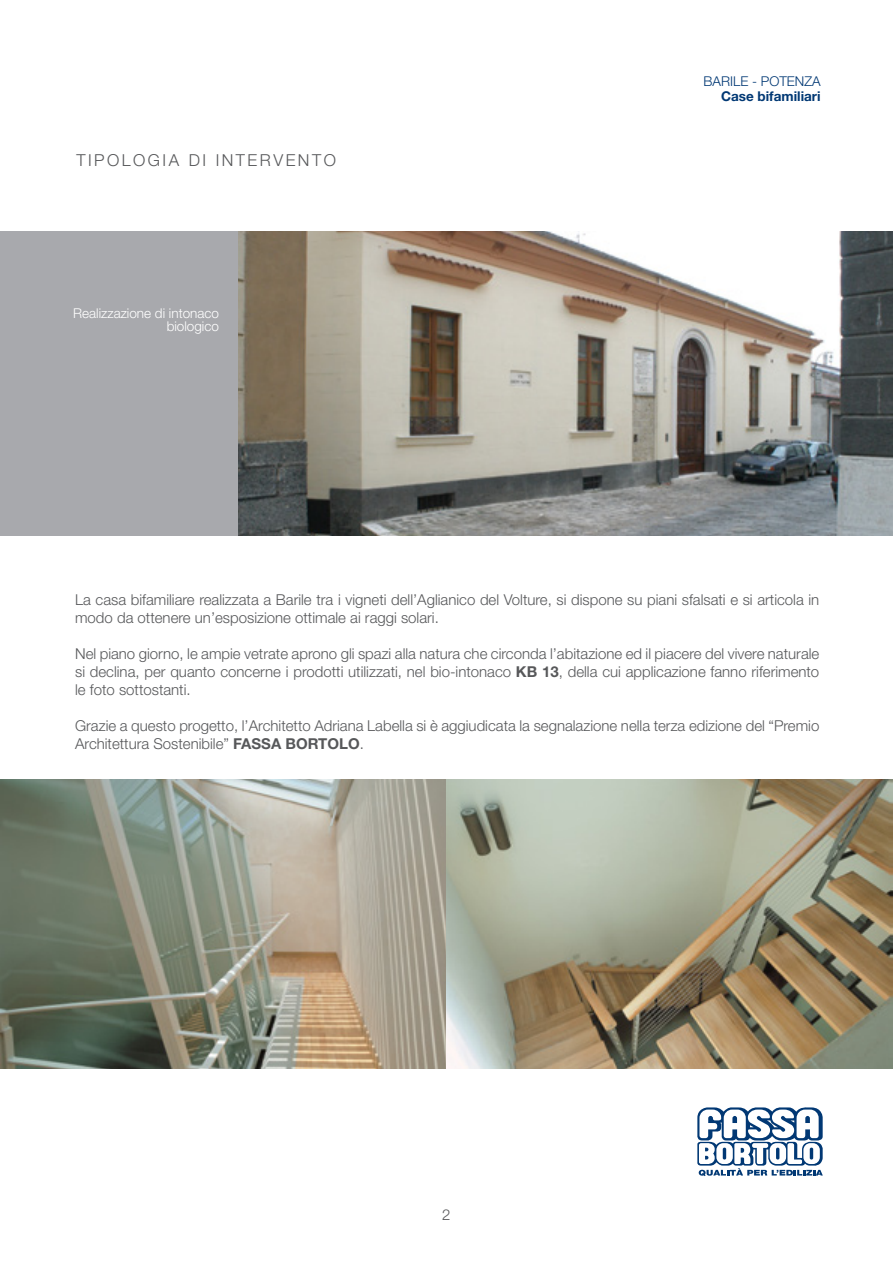
<style>
.page{position:relative;width:893px;height:1263px;background:#fff}
.page>*{position:absolute;margin:0;border:0;box-sizing:border-box;transform-origin:0 0}
.t1{font:300 16.5px "Helvetica Neue LT Std";letter-spacing:.15em;color:#57585a}
.Testo_Normale{font:300 15px/18px "Helvetica Neue LT Std";color:#57585a}
.t2{font:300 13.5px/13.5px "Helvetica Neue LT Std";color:#fff;text-align:right}
.t3{font:700 13.5px "Helvetica Neue LT Std";color:#013874}
.t4{font:300 13.5px "Helvetica Neue LT Std";color:#013874}
.s1{font-weight:700}
</style>
<div class="page">
<svg style="left:697px;top:1107px;width:126px;height:69px"></svg>
<div style="left:0;top:231px;width:893px;height:305px;background:#a8a9ad"></div>
<img style="left:238px;top:231px;width:655px;height:305px">
<img style="left:1px;top:780px;width:445px;height:288px">
<img style="left:446px;top:780px;width:446px;height:288px">
<p class="t1" style="left:77px;top:150px;width:261px">TIPOLOGIA DI INTERVENTO</p>
<p class="t2" style="left:73px;top:306px;width:147px">Realizzazione di intonaco biologico</p>
<p class="t4" style="left:704px;top:73px;width:119px">BARILE - POTENZA</p>
<p class="t3" style="left:721px;top:88px;width:101px">Case bifamiliari</p>
<p class="Testo_Normale" style="left:75px;top:591px;width:746px">La casa bifamiliare realizzata a Barile tra i vigneti dell’Aglianico del Volture, si dispone su piani sfalsati e si articola in modo da ottenere un’esposizione ottimale ai raggi solari.</p>
<p class="Testo_Normale" style="left:75px;top:645px;width:746px;text-align:justify">Nel piano giorno, le ampie vetrate aprono gli spazi alla natura che circonda l’abitazione ed il piacere del vivere naturale si declina, per quanto concerne i prodotti utilizzati, nel bio-intonaco <span class="s1">KB 13</span>, della cui applicazione fanno riferimento le foto sottostanti.</p>
<p class="Testo_Normale" style="left:75px;top:717px;width:746px">Grazie a questo progetto, l’Architetto Adriana Labella si è aggiudicata la segnalazione nella terza edizione del “Premio<br>Architettura Sostenibile” <span class="s1">FASSA BORTOLO</span>.</p>
<p class="Testo_Normale" style="left:442px;top:1205px;width:10px">2</p>
</div>
